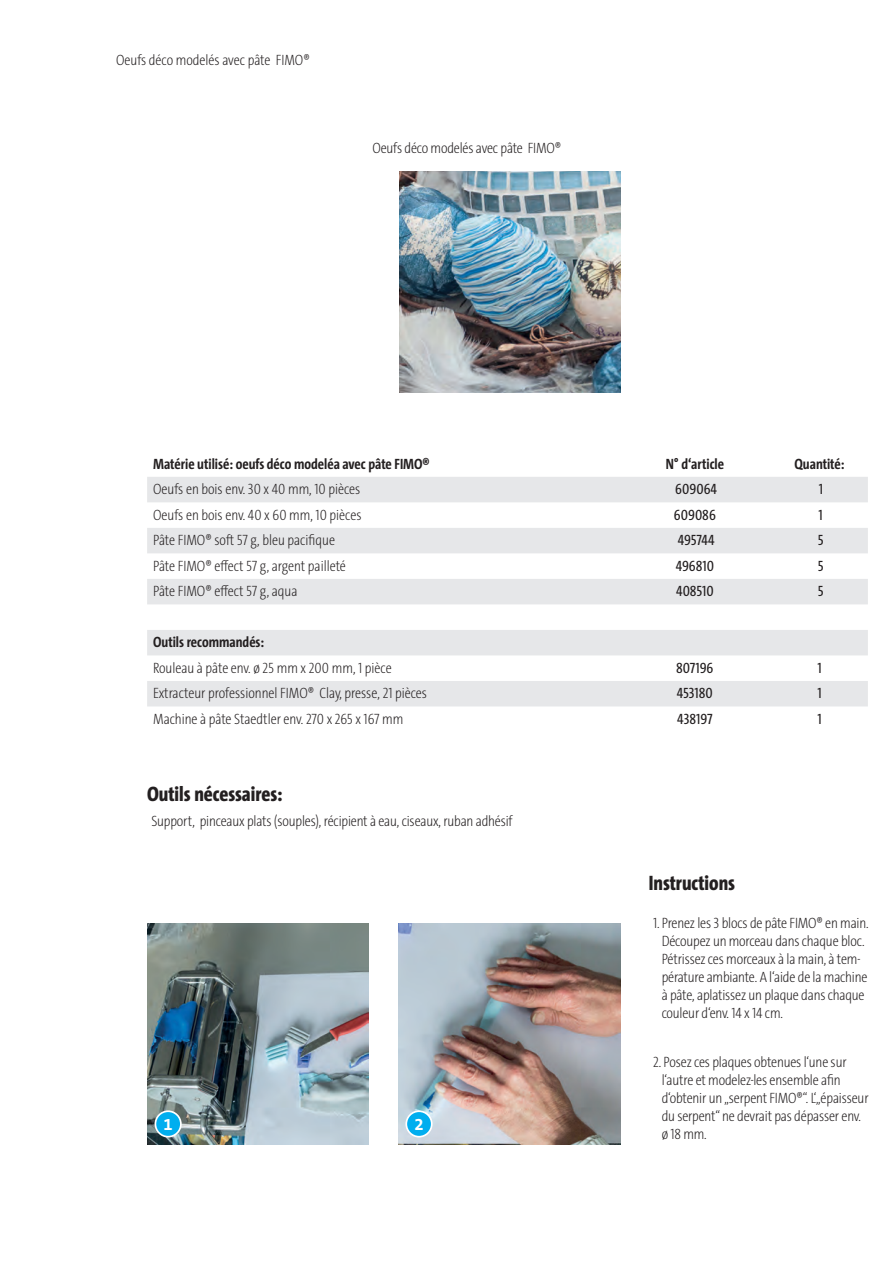
<style>
.page{position:relative;width:893px;height:1263px;background:#fff}
.page>*{position:absolute;margin:0;border:0;box-sizing:border-box;transform-origin:0 0}
.Anleitungstext-Headl{font:800 21px "The Sans Cd LF8";color:#231f20}
.t1{font:700 16.8px "The Sans B W7";color:#fff}
.Anleitungstext-Inhal{font:200 15px/18px "The Sans Cd LF2";letter-spacing:-.01em;color:#231f20}
.Tabelle{font:200 15px "The Sans Cd LF2";color:#231f20}
.Beschreibung_linksbü{font:700 15px "The Sans Cd LF7";color:#231f20}
.Tabelle-Inhalt-Zentr{font:15px "The Sans Cd LF5 Plain";color:#231f20}
.Anleitung-Info{font:200 15px "The Sans Cd LF2";color:#231f20}
.Tabelle-Inhalt-Zentr-2{font:700 15px "The Sans Cd LF7";color:#231f20}
</style>
<div class="page">
<img style="left:398px;top:924px;width:222px;height:221px">
<img style="left:147px;top:924px;width:221px;height:221px">
<div style="left:406px;top:1111px;width:26px;height:26px;background:#00aeef;border-radius:50%"></div>
<div style="left:405px;top:1110px;width:28px;height:27px;border:2px solid #fff;border-radius:50%"></div>
<div style="left:155px;top:1111px;width:26px;height:26px;background:#00aeef;border-radius:50%"></div>
<div style="left:155px;top:1110px;width:27px;height:27px;border:2px solid #fff;border-radius:50%"></div>
<img style="left:399px;top:171px;width:221px;height:221px">
<svg style="left:147px;top:477px;width:721px;height:229px;fill:#e6e7e9"></svg>
<p class="Anleitung-Info" style="left:116px;top:51px;width:195px">Oeufs déco modelés avec pâte FIMO®</p>
<p class="Anleitungstext-Inhal" style="left:372px;top:138px;width:190px">Oeufs déco modelés avec pâte FIMO®</p>
<p class="Beschreibung_linksbü" style="left:153px;top:454px;width:278px">Matérie utilisé: oeufs déco modeléa avec pâte FIMO®</p>
<p class="Tabelle-Inhalt-Zentr-2" style="left:666px;top:454px;width:60px">N° d‘article</p>
<p class="Tabelle-Inhalt-Zentr-2" style="left:794px;top:454px;width:52px">Quantité:</p>
<p class="Tabelle" style="left:153px;top:479px;width:209px">Oeufs en bois env. 30 x 40 mm, 10 pièces</p>
<p class="Tabelle-Inhalt-Zentr" style="left:675px;top:479px;width:43px">609064</p>
<p class="Tabelle-Inhalt-Zentr" style="left:819px;top:479px;width:6px">1</p>
<p class="Tabelle" style="left:153px;top:505px;width:210px">Oeufs en bois env. 40 x 60 mm, 10 pièces</p>
<p class="Tabelle-Inhalt-Zentr" style="left:674px;top:505px;width:44px">609086</p>
<p class="Tabelle-Inhalt-Zentr" style="left:819px;top:505px;width:6px">1</p>
<p class="Tabelle" style="left:153px;top:530px;width:183px">Pâte FIMO® soft 57 g, bleu pacifique</p>
<p class="Tabelle-Inhalt-Zentr" style="left:678px;top:530px;width:38px">495744</p>
<p class="Tabelle-Inhalt-Zentr" style="left:818px;top:530px;width:7px">5</p>
<p class="Tabelle" style="left:153px;top:556px;width:194px">Pâte FIMO® effect 57 g, argent pailleté</p>
<p class="Tabelle-Inhalt-Zentr" style="left:676px;top:556px;width:40px">496810</p>
<p class="Tabelle-Inhalt-Zentr" style="left:818px;top:556px;width:7px">5</p>
<p class="Tabelle" style="left:153px;top:581px;width:146px">Pâte FIMO® effect 57 g, aqua</p>
<p class="Tabelle-Inhalt-Zentr" style="left:676px;top:581px;width:39px">408510</p>
<p class="Tabelle-Inhalt-Zentr" style="left:818px;top:581px;width:7px">5</p>
<p class="Beschreibung_linksbü" style="left:153px;top:632px;width:113px">Outils recommandés:</p>
<p class="Tabelle" style="left:153px;top:658px;width:240px">Rouleau à pâte env. ø 25 mm x 200 mm, 1 pièce</p>
<p class="Tabelle-Inhalt-Zentr" style="left:676px;top:658px;width:39px">807196</p>
<p class="Tabelle-Inhalt-Zentr" style="left:817px;top:658px;width:6px">1</p>
<p class="Tabelle" style="left:153px;top:683px;width:275px">Extracteur professionnel FIMO® Clay, presse, 21 pièces</p>
<p class="Tabelle-Inhalt-Zentr" style="left:677px;top:683px;width:37px">453180</p>
<p class="Tabelle-Inhalt-Zentr" style="left:817px;top:683px;width:6px">1</p>
<p class="Tabelle" style="left:153px;top:709px;width:252px">Machine à pâte Staedtler env. 270 x 265 x 167 mm</p>
<p class="Tabelle-Inhalt-Zentr" style="left:677px;top:709px;width:37px">438197</p>
<p class="Tabelle-Inhalt-Zentr" style="left:817px;top:709px;width:6px">1</p>
<p class="Anleitungstext-Headl" style="left:147px;top:780px;width:137px">Outils nécessaires:</p>
<p class="Anleitungstext-Inhal" style="left:151px;top:811px;width:363px">Support, pinceaux plats (souples), récipient à eau, ciseaux, ruban adhésif</p>
<p class="t1" style="left:163px;top:1113px;width:11px">1</p>
<p class="t1" style="left:414px;top:1113px;width:11px">2</p>
<p class="Anleitungstext-Headl" style="left:649px;top:869px;width:88px">Instructions</p>
<p class="Anleitungstext-Inhal" style="left:662px;top:914px;width:208px;text-indent:-9px">1. Prenez les 3 blocs de pâte FIMO® en main.<br>Découpez un morceau dans chaque bloc.<br>Pétrissez ces morceaux à la main, à tem&shy;pérature ambiante. A l‘aide de la machine à pâte, aplatissez un plaque dans chaque couleur d‘env. 14 x 14 cm.</p>
<p class="Anleitungstext-Inhal" style="left:662px;top:1052px;width:208px;text-indent:-9px">2. Posez ces plaques obtenues l‘une sur l‘autre et modelez-les ensemble afin d‘obtenir un „serpent FIMO®“. L‘„épaisseur du serpent“ ne devrait pas dépasser env. ø 18 mm.</p>
</div>
